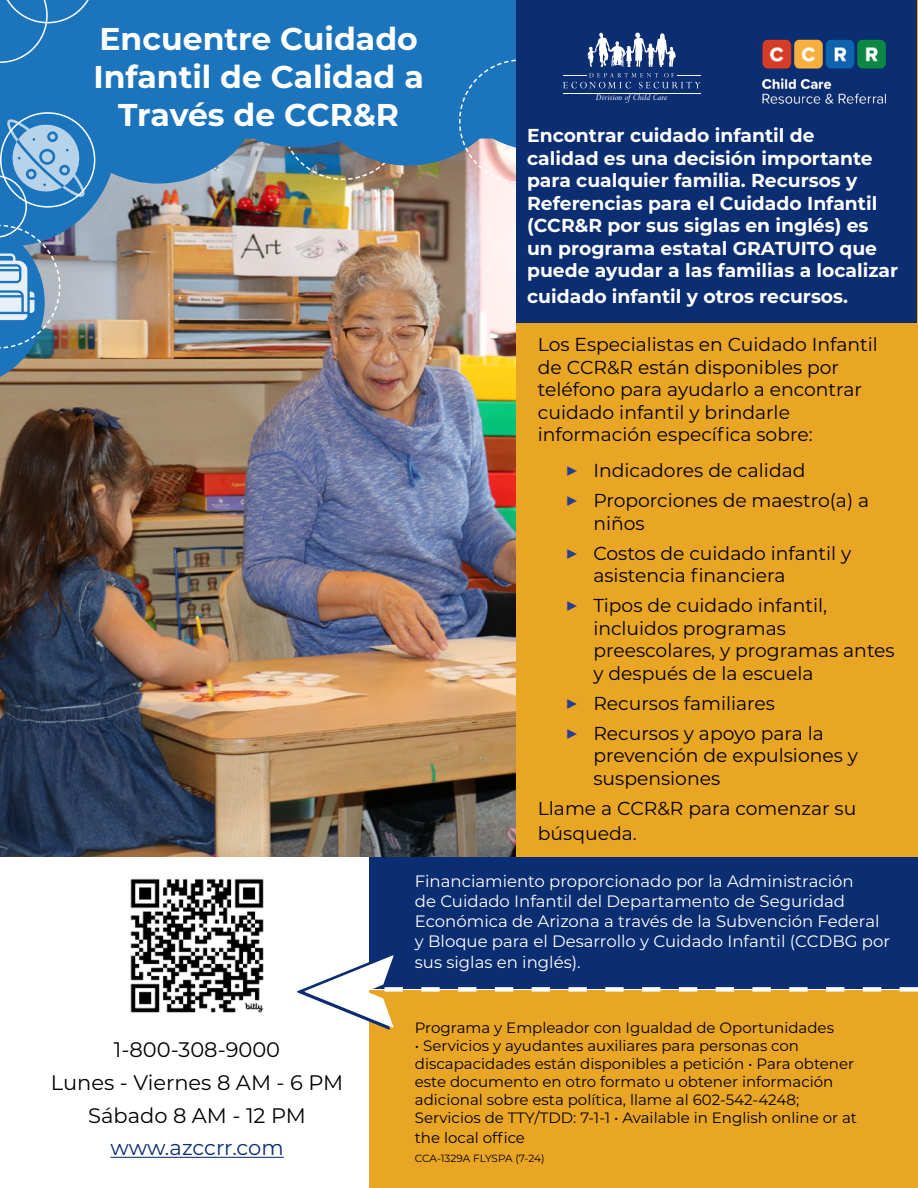
<style>
.page{position:relative;width:918px;height:1188px;background:#fff}
.page>*{position:absolute;margin:0;border:0;box-sizing:border-box;transform-origin:0 0}
.t1{font:700 31.5px/37.8px "Montserrat";color:#fff;text-align:center}
.t2{font:21px/32.7px "Montserrat";color:#000;text-align:center}
.t3{font:21px "Montserrat";letter-spacing:-.005em;color:#0b2d72}
.t4{font:18.75px/22.5px "Montserrat";color:#000}
.t5{font:700 18.75px/22.5px "Montserrat";color:#fff}
.t6{font:16.5px/19.8px "Montserrat";color:#fff}
.t7{font:15px/18px "Montserrat";color:#000}
.t8{font:10.5px "Montserrat";letter-spacing:-.01em;color:#000}
.t9{font:italic 10.05px "Perpetua";color:#fff}
.s1{font-size:22.5px;color:#25408f}
</style>
<div class="page">
<img style="left:0;top:387px;width:517px;height:470px">
<img style="left:0;top:0;width:517px;height:387px">
<div style="left:517px;top:0;width:401px;height:857px;background:#e9a524"></div>
<div style="left:369px;top:990px;width:549px;height:198px;background:#e9a524"></div>
<div style="left:517px;top:0;width:400px;height:322px;background:#0b2d72"></div>
<img style="left:762px;top:39px;width:124px;height:65px">
<div style="left:369px;top:858px;width:549px;height:131px;background:#0b2d72"></div>
<hr style="left:111px;top:1157px;width:173px;height:1px;background:#0b2d72">
<img style="left:130px;top:878px;width:134px;height:135px">
<svg style="left:458px;top:33px;width:242px;height:151px"></svg>
<svg style="left:297px;top:955px;width:621px;height:75px"></svg>
<svg style="left:0;top:118px;width:86px;height:231px;background:#6a99bf"></svg>
<svg style="left:0;top:0;width:95px;height:63px;background:#267bbf"></svg>
<h1 class="t1" style="left:94px;top:19px;width:332px">Encuentre Cuidado<br>Infantil de Calidad a<br>Través de CCR&amp;R</h1>
<p class="t9" style="left:596px;top:91px;width:73px">Division of Child Care</p>
<p class="t5" style="left:527px;top:124px;width:373px">Encontrar cuidado infantil de<br>calidad es una decisión importante para cualquier familia. Recursos y Referencias para el Cuidado Infantil (CCR&amp;R por sus siglas en inglés) es un programa estatal GRATUITO que puede ayudar a las familias a localizar</p>
<p class="t5" style="left:527px;top:285px;width:323px">cuidado infantil y otros recursos.</p>
<p class="t4" style="left:538px;top:333px;width:341px">Los Especialistas en Cuidado Infantil de CCR&amp;R están disponibles por teléfono para ayudarlo a encontrar cuidado infantil y brindarle información específica sobre:</p>
<p class="t4" style="left:565px;top:455px;width:306px;line-height:30px"><span class="s1">▶</span> Indicadores de calidad<br><span class="s1">▶</span> Proporciones de maestro(a) a</p>
<p class="t4" style="left:565px;top:507px;width:288px;line-height:30px;text-indent:28px">niños<br><span class="s1">▶</span> Costos de cuidado infantil y</p>
<p class="t4" style="left:565px;top:560px;width:264px;line-height:30px;text-indent:28px">asistencia financiera<br><span class="s1">▶</span> Tipos de cuidado infantil,</p>
<p class="t4" style="left:593px;top:616px;width:303px">incluidos programas preescolares, y programas antes y después de la escuela</p>
<p class="t4" style="left:565px;top:687px;width:261px;line-height:30px"><span class="s1">▶</span> Recursos familiares<br><span class="s1">▶</span> Recursos y apoyo para la</p>
<p class="t4" style="left:593px;top:744px;width:266px">prevención de expulsiones y suspensiones</p>
<p class="t4" style="left:538px;top:795px;width:320px;line-height:25.2px">Llame a CCR&amp;R para comenzar su búsqueda.</p>
<p class="t6" style="left:415px;top:871px;width:477px">Financiamiento proporcionado por la Administración<br>de Cuidado Infantil del Departamento de Seguridad Económica de Arizona a través de la Subvención Federal y Bloque para el Desarrollo y Cuidado Infantil (CCDBG por</p>
<p class="t6" style="left:415px;top:952px;width:167px">sus siglas en inglés).</p>
<p class="t2" style="left:51px;top:1033px;width:294px">1-800-308-9000<br>Lunes - Viernes 8 AM - 6 PM<br>Sábado 8 AM - 12 PM</p>
<p class="t3" style="left:110px;top:1133px;width:175px">www.azccrr.com</p>
<p class="t7" style="left:415px;top:1018px;width:421px">Programa y Empleador con Igualdad de Oportunidades</p>
<p class="t7" style="left:415px;top:1036px;width:444px">• Servicios y ayudantes auxiliares para personas con discapacidades están disponibles a petición • Para obtener este documento en otro formato u obtener información adicional sobre esta política, llame al 602-542-4248; Servicios de TTY/TDD: 7-1-1 • Available in English online or at</p>
<p class="t7" style="left:415px;top:1128px;width:112px">the local office</p>
<p class="t8" style="left:415px;top:1151px;width:131px">CCA-1329A FLYSPA (7-24)</p>
</div>
